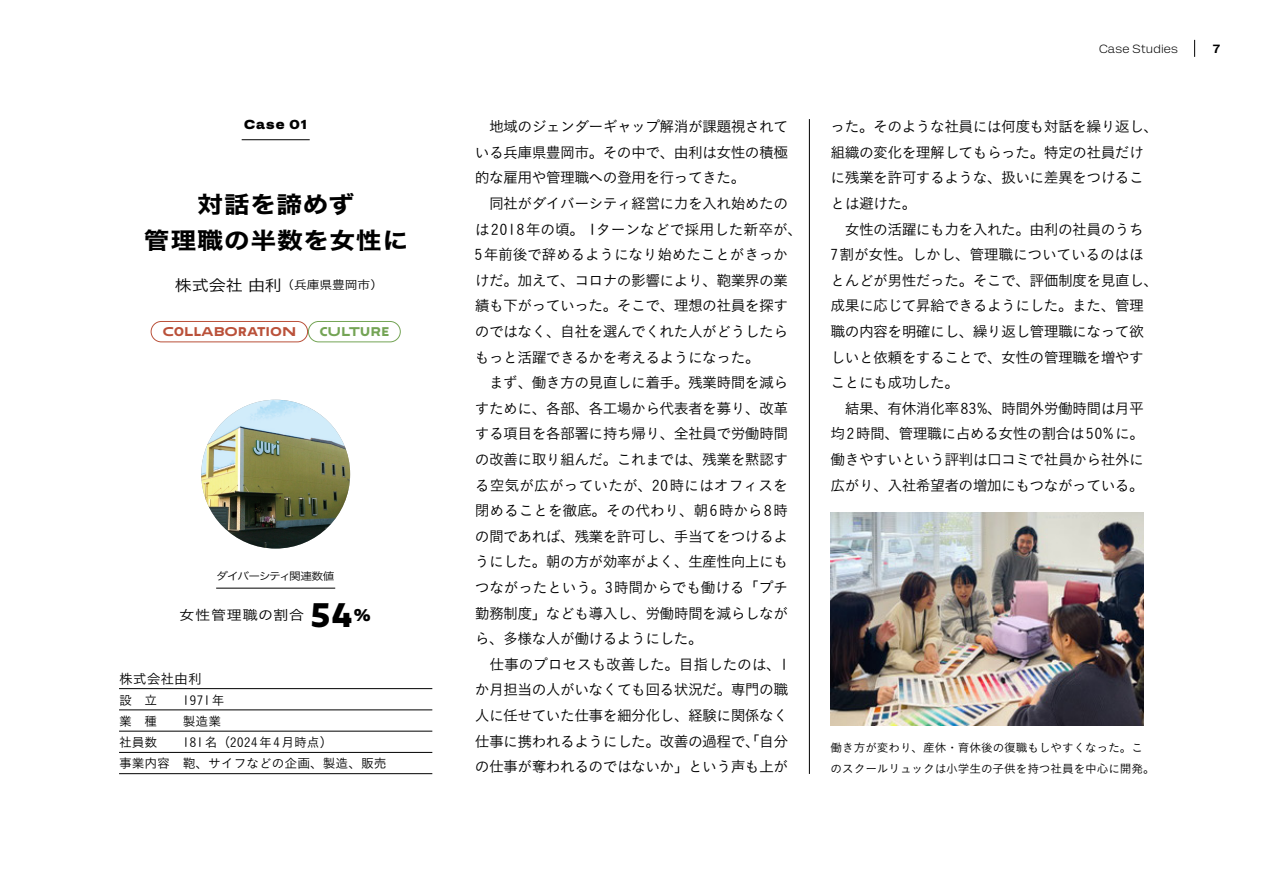
<style>
.page{position:relative;width:1263px;height:893px;background:#fff}
.page>*{position:absolute;margin:0;border:0;box-sizing:border-box;transform-origin:0 0}
.t1{font:29.7px "Neue Display Random";color:#000}
.t2{font:22.95px/36.2px "Hiragino Sans W7";letter-spacing:.035em;color:#000;text-align:center;scale:1.11 1}
.t3{font:14.85px/25.7px "Koburina Go Std W3";letter-spacing:-.045em;color:#000}
.t4{font:13.8px "Koburina Go Std W3";color:#000}
.t5{font:13.35px "Hiragino Sans W3";letter-spacing:.06em;color:#000;scale:1.11 1}
.t6{font:12.75px/21.3px "Koburina Go Std W3";color:#000}
.t7{font:700 12.75px "Tagus Xwide";letter-spacing:.08em;color:#000}
.t8{font:11.7px/20.2px "Koburina Go Std W3";letter-spacing:-.01em;color:#000}
.t9{font:300 11.7px "Tagus Wide";letter-spacing:.015em;color:#000}
.t10{font:500 11.7px "Tagus Wide";color:#000}
.t11{font:11.55px "Hiragino Sans W3";color:#000;scale:1.11 1}
.t12{font:11.1px "Neue Display Random";letter-spacing:.05em;color:#ba513a}
.t13{font:11.1px "Neue Display Random";color:#74a455}
.t14{font:10.5px "Hiragino Sans W3";letter-spacing:-.09em;color:#000;scale:1.11 1}
.s1{font-size:15.3px}
</style>
<div class="page">
<hr style="left:809px;top:119px;width:1px;height:655px;background:#000">
<hr style="left:119px;top:773px;width:313px;height:1px;background:#000">
<hr style="left:119px;top:752px;width:313px;height:1px;background:#000">
<hr style="left:119px;top:731px;width:313px;height:1px;background:#000">
<hr style="left:119px;top:710px;width:313px;height:1px;background:#000">
<hr style="left:119px;top:688px;width:313px;height:1px;background:#000">
<hr style="left:216px;top:588px;width:119px;height:1px;background:#000">
<hr style="left:242px;top:139px;width:68px;height:1px;background:#000">
<div style="left:308px;top:321px;width:93px;height:21px;border:1px solid #74a455;border-radius:10px"></div>
<div style="left:151px;top:321px;width:157px;height:21px;border:1px solid #ba513a;border-radius:10px"></div>
<svg style="left:1194px;top:40px;width:1px;height:17px"></svg>
<img style="left:201px;top:400px;width:149px;height:149px;border-radius:74px">
<img style="left:831px;top:512px;width:313px;height:213px">
<p class="t7" style="left:244px;top:117px;width:64px">Case 01</p>
<h2 class="t2" style="left:144px;top:187px;width:240px">対話を諦めず<br>管理職の半数を女性に</h2>
<p class="t11" style="left:175px;top:275px;width:189px"><span class="s1">株式会社 由利</span> （兵庫県豊岡市）</p>
<p class="t12" style="left:163px;top:324px;width:135px">COLLABORATION</p>
<p class="t13" style="left:320px;top:324px;width:71px">CULTURE</p>
<p class="t14" style="left:216px;top:566px;width:108px">ダイバーシティ関連数値</p>
<p class="t5" style="left:180px;top:603px;width:114px">女性管理職の割合</p>
<h1 class="t1" style="left:311px;top:595px;width:61px">54<sup>%</sup></h1>
<p class="t4" style="left:119px;top:669px;width:84px">株式会社由利</p>
<p class="t6" style="left:119px;top:689px;width:40px">設　立</p>
<p class="t6" style="left:183px;top:689px;width:43px">1971年</p>
<p class="t6" style="left:119px;top:710px;width:40px">業　種</p>
<p class="t6" style="left:183px;top:710px;width:40px">製造業</p>
<p class="t6" style="left:119px;top:731px;width:40px">社員数</p>
<p class="t6" style="left:119px;top:731px;width:269px;text-indent:64px">181名（2024年4月時点）<br>事業内容 鞄、サイフなどの企画、製造、販売</p>
<p class="t9" style="left:1099px;top:42px;width:80px">Case Studies</p>
<p class="t10" style="left:1213px;top:41px;width:9px">7</p>
<p class="t3" style="left:475px;top:114px;width:329px">　地域のジェンダーギャップ解消が課題視されている兵庫県豊岡市。その中で、由利は女性の積極的な雇用や管理職への登用を行ってきた。<br>　同社がダイバーシティ経営に力を入れ始めたのは2018年の頃。 Iターンなどで採用した新卒が、<br>5年前後で辞めるようになり始めたことがきっかけだ。加えて、コロナの影響により、鞄業界の業績も下がっていった。そこで、理想の社員を探すのではなく、自社を選んでくれた人がどうしたらもっと活躍できるかを考えるようになった。<br>　まず、働き方の見直しに着手。残業時間を減らすために、各部、各工場から代表者を募り、改革する項目を各部署に持ち帰り、全社員で労働時間の改善に取り組んだ。これまでは、残業を黙認する空気が広がっていたが、20時にはオフィスを閉めることを徹底。その代わり、朝6時から8時の間であれば、残業を許可し、手当てをつけるようにした。朝の方が効率がよく、生産性向上にもつながったという。3時間からでも働ける「プチ勤務制度」なども導入し、労働時間を減らしながら、多様な人が働けるようにした。<br>　仕事のプロセスも改善した。目指したのは、1か月担当の人がいなくても回る状況だ。専門の職人に任せていた仕事を細分化し、経験に関係なく仕事に携われるようにした。改善の過程で、「自分の仕事が奪われるのではないか」という声も上が</p>
<p class="t3" style="left:831px;top:114px;width:329px">った。そのような社員には何度も対話を繰り返し、組織の変化を理解してもらった。特定の社員だけに残業を許可するような、扱いに差異をつけることは避けた。<br>　女性の活躍にも力を入れた。由利の社員のうち<br>7割が女性。しかし、管理職についているのはほとんどが男性だった。そこで、評価制度を見直し、成果に応じて昇給できるようにした。また、管理職の内容を明確にし、繰り返し管理職になって欲しいと依頼をすることで、女性の管理職を増やすことにも成功した。<br>　結果、有休消化率83%、時間外労働時間は月平均2時間、管理職に占める女性の割合は50%に。働きやすいという評判は口コミで社員から社外に広がり、入社希望者の増加にもつながっている。</p>
<p class="t8" style="left:831px;top:738px;width:326px">働き方が変わり、産休・育休後の復職もしやすくなった。このスクールリュックは小学生の子供を持つ社員を中心に開発。</p>
</div>
